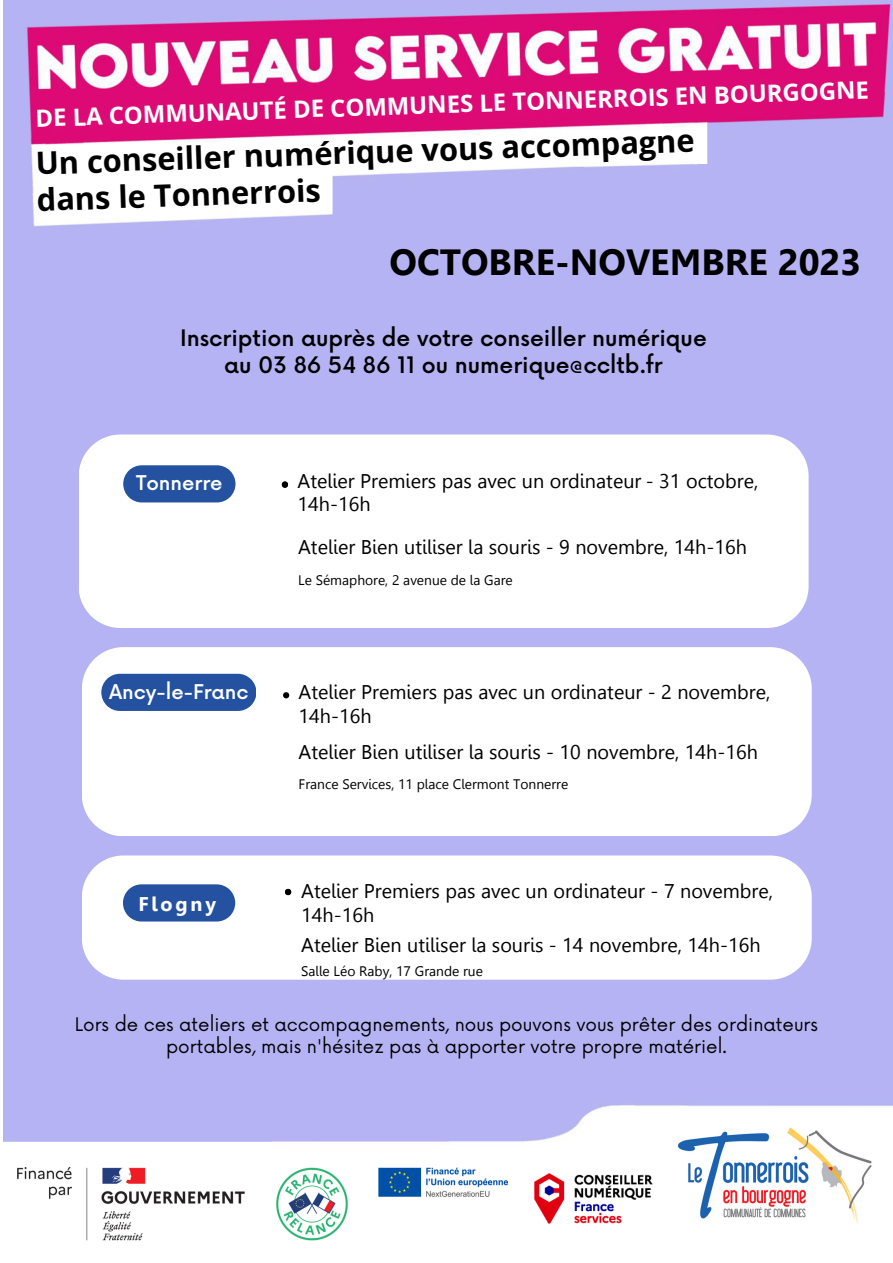
<style>
.page{position:relative;width:893px;height:1263px;background:#fff}
.page>*{position:absolute;margin:0;border:0;box-sizing:border-box;transform-origin:0 0}
.t1{font:700 36.38px "Leelawadee";color:#000}
.t2{font:700 30.75px/36.5px "Open Sans";color:#000}
.t3{font:700 23.85px "Open Sans";color:#fff}
.t4{font:500 22.2px/26.5px "Now";color:#000;text-align:center}
.t5{font:19.8px/23.8px "Leelawadee";color:#000}
.t6{font:500 19.8px "Now";color:#fff}
.t7{font:700 19.8px "Leelawadee";letter-spacing:.14em;color:#fff}
.t8{font:18.3px/22px "Now";color:#000;text-align:center}
.t9{font:13.8px "Leelawadee";color:#000}
</style>
<div class="page">
<img style="left:4px;top:1px;width:889px;height:1240px">
<img style="left:18px;top:1168px;width:490px;height:72px">
<img style="left:663px;top:1122px;width:230px;height:119px">
<img style="left:523px;top:1161px;width:140px;height:73px">
<svg style="left:82px;top:855px;width:729px;height:124px"></svg>
<svg style="left:123px;top:884px;width:112px;height:43px"></svg>
<svg style="left:79px;top:434px;width:729px;height:194px"></svg>
<svg style="left:123px;top:465px;width:112px;height:37px;background:#345ea7"></svg>
<svg style="left:82px;top:647px;width:729px;height:189px"></svg>
<div style="left:101px;top:674px;width:155px;height:37px;background:#2452a0"></div>
<svg style="left:283px;top:692px;width:6px;height:6px"></svg>
<svg style="left:282px;top:481px;width:6px;height:7px"></svg>
<svg style="left:285px;top:889px;width:6px;height:6px"></svg>
<p class="t3" style="left:35px;top:102px;width:835px;rotate:-2deg">DE LA COMMUNAUTÉ DE COMMUNES LE TONNERROIS EN BOURGOGNE</p>
<p class="t2" style="left:35px;top:144px;width:661px;rotate:-2deg">Un conseiller numérique vous accompagne dans le Tonnerrois</p>
<p class="t1" style="left:389px;top:242px;width:473px">OCTOBRE-NOVEMBRE 2023</p>
<p class="t4" style="left:180px;top:327px;width:528px">Inscription auprès de votre conseiller numérique au 03 86 54 86 11 ou numerique@ccltb.fr</p>
<p class="t6" style="left:136px;top:472px;width:88px">Tonnerre</p>
<p class="t6" style="left:109px;top:681px;width:141px">Ancy-le-Franc</p>
<p class="t7" style="left:138px;top:893px;width:79px">Flogny</p>
<p class="t5" style="left:297px;top:470px;width:462px;line-height:23.2px">Atelier Premiers pas avec un ordinateur - 31 octobre,<br>14h-16h</p>
<p class="t5" style="left:298px;top:536px;width:450px">Atelier Bien utiliser la souris - 9 novembre, 14h-16h</p>
<p class="t9" style="left:298px;top:572px;width:216px">Le Sémaphore, 2 avenue de la Gare</p>
<p class="t5" style="left:298px;top:680px;width:473px">Atelier Premiers pas avec un ordinateur - 2 novembre,<br>14h-16h</p>
<p class="t5" style="left:298px;top:740px;width:461px">Atelier Bien utiliser la souris - 10 novembre, 14h-16h</p>
<p class="t9" style="left:298px;top:776px;width:271px">France Services, 11 place Clermont Tonnerre</p>
<p class="t5" style="left:301px;top:879px;width:473px">Atelier Premiers pas avec un ordinateur - 7 novembre,<br>14h-16h</p>
<p class="t5" style="left:301px;top:933px;width:461px">Atelier Bien utiliser la souris - 14 novembre, 14h-16h</p>
<p class="t9" style="left:301px;top:963px;width:183px">Salle Léo Raby, 17 Grande rue</p>
<p class="t8" style="left:75px;top:1014px;width:745px">Lors de ces ateliers et accompagnements, nous pouvons vous prêter des ordinateurs portables, mais n'hésitez pas à apporter votre propre matériel.</p>
</div>
